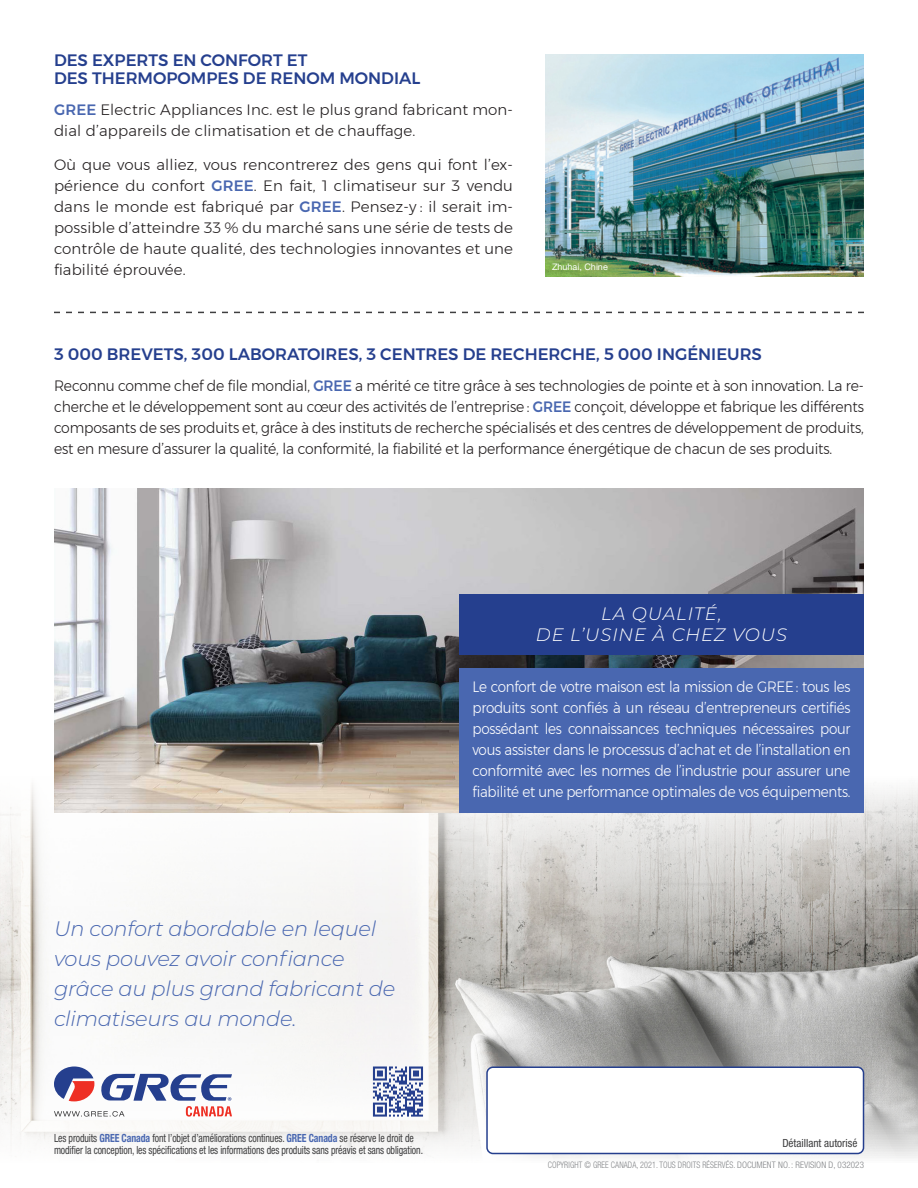
<style>
.page{position:relative;width:918px;height:1188px;background:#fff}
.page>*{position:absolute;margin:0;border:0;box-sizing:border-box;transform-origin:0 0}
.t1{font:italic 300 21px/30px "Montserrat";letter-spacing:-.01em;color:#4967b0}
.t2{font:italic 300 18px/21px "Montserrat";letter-spacing:.05em;color:#fff;text-align:center}
.t3{font:500 16.5px/18px "Montserrat";color:#253f8e}
.t4{font:300 15px/21px "Montserrat";letter-spacing:.01em;color:#231f20;text-align:justify;scale:.93 1}
.t5{font:300 15px/21px "Montserrat";letter-spacing:.01em;color:#231f20}
.t6{font:300 15px/21px "Montserrat";letter-spacing:-.02em;color:#fff;text-align:justify;scale:.9 1}
.t7{font:condensed 11.25px/12px "Helvetica Neue LT Std";letter-spacing:-.01em;color:#3e3e3f;scale:.87 1}
.t8{font:condensed 11.25px "Helvetica Neue LT Std";letter-spacing:-.01em;color:#3e3e3f}
.t9{font:300 condensed 9px "Helvetica Neue LT Std";letter-spacing:.01em;color:#808285;scale:.9 1}
.t10{font:9px "Helvetica Neue LT Std";color:#fff}
.s1{font-weight:500;color:#4967b0}
.s2{font-weight:700;color:#4967b0}
</style>
<div class="page">
<img style="left:0;top:785px;width:918px;height:374px">
<img style="left:545px;top:54px;width:319px;height:223px">
<img style="left:54px;top:489px;width:810px;height:324px">
<div style="left:459px;top:668px;width:405px;height:145px;background:#4967b0"></div>
<div style="left:459px;top:594px;width:405px;height:61px;background:#253f8e"></div>
<svg style="left:54px;top:312px;width:810px;height:1px"></svg>
<div style="left:487px;top:1067px;width:377px;height:87px;background:#fff;border-radius:6px"></div>
<div style="left:486px;top:1066px;width:378px;height:88px;border:2px solid #253f8e;border-radius:6px"></div>
<svg style="left:373px;top:1066px;width:50px;height:51px"></svg>
<svg style="left:54px;top:1066px;width:178px;height:51px"></svg>
<p class="t3" style="left:54px;top:51px;width:368px">DES EXPERTS EN CONFORT ET<br>DES THERMOPOMPES DE RENOM MONDIAL</p>
<p class="t5" style="left:54px;top:99px;width:461px"><span class="s1">GREE</span> Electric Appliances Inc. est le plus grand fabricant mon&shy;dial d’appareils de climatisation et de chauffage.</p>
<p class="t5" style="left:54px;top:154px;width:461px;text-align:justify">Où que vous alliez, vous rencontrerez des gens qui font l’ex&shy;périence du confort <span class="s1">GREE</span>. En fait, 1 climatiseur sur 3 vendu dans le monde est fabriqué par <span class="s1">GREE</span>. Pensez-y : il serait im&shy;possible d’atteindre 33 % du marché sans une série de tests de contrôle de haute qualité, des technologies innovantes et une fiabilité éprouvée.</p>
<p class="t10" style="left:552px;top:261px;width:57px">Zhuhai, Chine</p>
<p class="t3" style="left:54px;top:345px;width:710px">3 000 BREVETS, 300 LABORATOIRES, 3 CENTRES DE RECHERCHE, 5 000 INGÉNIEURS</p>
<p class="t4" style="left:54px;top:375px;width:872px">Reconnu comme chef de file mondial, <span class="s1">GREE</span> a mérité ce titre grâce à ses technologies de pointe et à son innovation. La re&shy;cherche et le développement sont au cœur des activités de l’entreprise : <span class="s1">GREE</span> conçoit, développe et fabrique les différents composants de ses produits et, grâce à des instituts de recherche spécialisés et des centres de développement de produits, est en mesure d’assurer la qualité, la conformité, la fiabilité et la performance énergétique de chacun de ses produits.</p>
<p class="t2" style="left:536px;top:603px;width:253px">LA QUALITÉ,<br>DE L’USINE À CHEZ VOUS</p>
<h1 class="t1" style="left:54px;top:913px;width:343px">Un confort abordable en lequel vous pouvez avoir confiance grâce au plus grand fabricant de climatiseurs au monde.</h1>
<p class="t7" style="left:54px;top:1132px;width:426px">Les produits <span class="s2">GREE Canada</span> font l’objet d’améliorations continues. <span class="s2">GREE Canada</span> se réserve le droit de modifier la conception, les spécifications et les informations des produits sans préavis et sans obligation.</p>
<p class="t6" style="left:472px;top:676px;width:422px">Le confort de votre maison est la mission de GREE : tous les produits sont confiés à un réseau d’entrepreneurs certifiés possédant les connaissances techniques nécessaires pour vous assister dans le processus d’achat et de l’installation en conformité avec les normes de l’industrie pour assurer une fiabilité et une performance optimales de vos équipements.</p>
<p class="t8" style="left:782px;top:1137px;width:77px">Détaillant autorisé</p>
<p class="t9" style="left:548px;top:1159px;width:353px">COPYRIGHT © GREE CANADA, 2021. TOUS DROITS RÉSERVÉS. DOCUMENT NO.: REVISION D, 032023</p>
</div>
